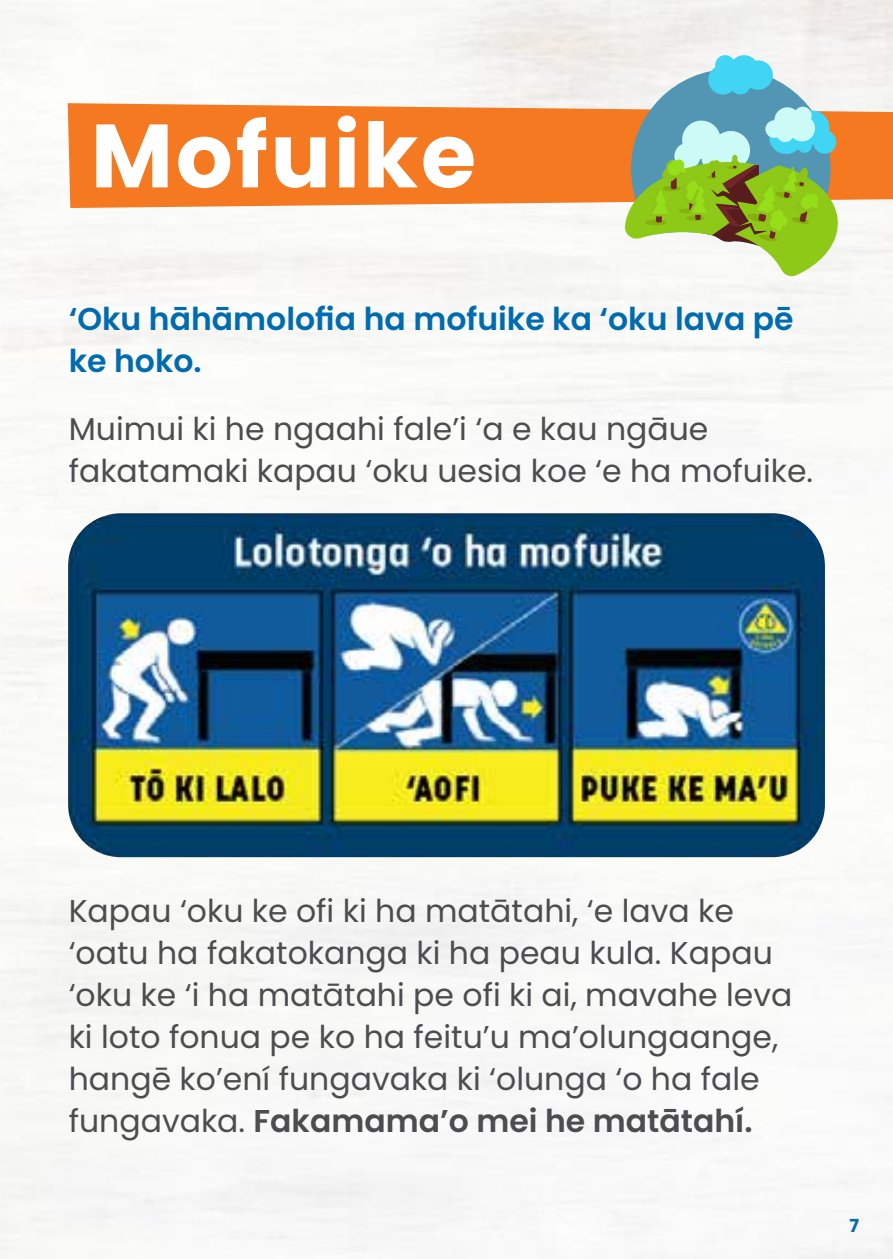
<style>
.page{position:relative;width:893px;height:1259px;background:#fff}
.page>*{position:absolute;margin:0;border:0;box-sizing:border-box;transform-origin:0 0}
.t1{font:700 89.7px "Poppins";letter-spacing:.03em;color:#fff}
.t2{font:31.5px/42px "Poppins";color:#4d4d4f}
.t3{font:600 31.5px/42px "Poppins";color:#006caf}
.t4{font:700 18px "Poppins";color:#006caf}
.s1{font-weight:600}
</style>
<div class="page">
<svg style="left:68px;top:103px;width:825px;height:105px;background:#f4812e"></svg>
<img style="left:68px;top:513px;width:757px;height:344px">
<svg style="left:624px;top:55px;width:214px;height:223px"></svg>
<svg style="left:0;top:1175px;width:1px;height:84px"></svg>
<h1 class="t1" style="left:91px;top:104px;width:387px">Mofuike</h1>
<p class="t3" style="left:69px;top:298px;width:726px">‘Oku hāhāmolofia ha mofuike ka ‘oku lava pē ke hoko.</p>
<p class="t2" style="left:69px;top:408px;width:746px">Muimui ki he ngaahi fale’i ‘a e kau ngāue fakatamaki kapau ‘oku uesia koe ‘e ha mofuike.</p>
<p class="t2" style="left:69px;top:890px;width:725px">Kapau ‘oku ke ofi ki ha matātahi, ‘e lava ke ‘oatu ha fakatokanga ki ha peau kula. Kapau ‘oku ke ‘i ha matātahi pe ofi ki ai, mavahe leva ki loto fonua pe ko ha feitu’u ma’olungaange, hangē ko’ení fungavaka ki ‘olunga ‘o ha fale fungavaka. <span class="s1">Fakamama’o mei he matātahí.</span></p>
<p class="t4" style="left:849px;top:1215px;width:11px">7</p>
</div>
